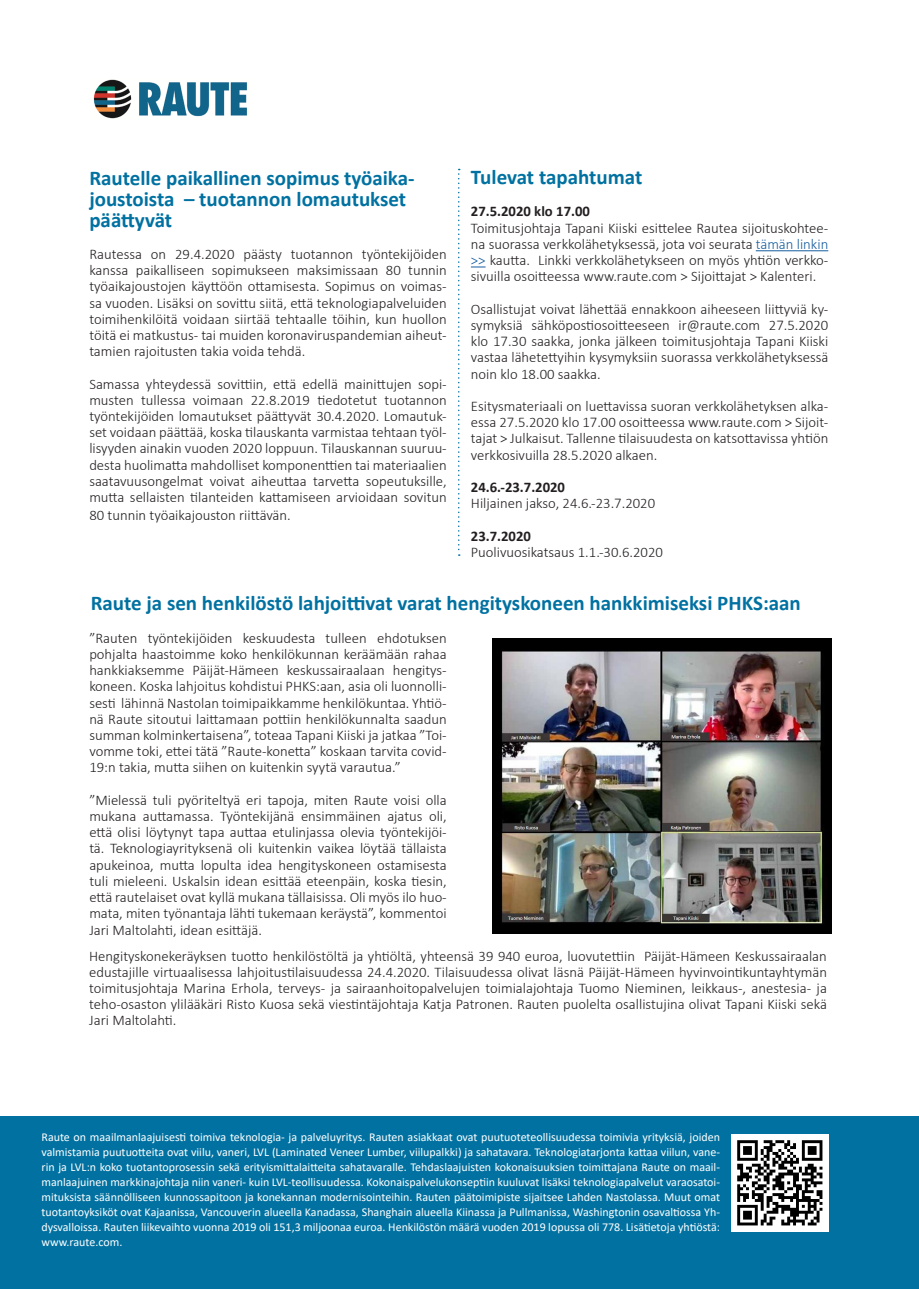
<style>
.page{position:relative;width:919px;height:1289px;background:#fff}
.page>*{position:absolute;margin:0;border:0;box-sizing:border-box;transform-origin:0 0}
.t1{font:700 21px/21px "Calibri";color:#0071a1}
.t2{font:300 14.7px/16.2px "Calibri";color:#231f20;text-align:justify}
.t3{font:700 14.7px "Calibri";color:#231f20}
.t4{font:12px/15px "Calibri";color:#fff;text-align:justify}
.s1{color:#175d9e}
</style>
<div class="page">
<img style="left:93px;top:79px;width:154px;height:40px">
<svg style="left:458px;top:169px;width:1px;height:387px"></svg>
<hr style="left:755px;top:250px;width:73px;height:1px;background:#175d9e">
<svg style="left:471px;top:266px;width:14px;height:1px"></svg>
<img style="left:493px;top:639px;width:338px;height:294px">
<div style="left:0;top:1116px;width:918px;height:172px;background:#0071a1"></div>
<img style="left:731px;top:1134px;width:97px;height:97px">
<p class="t1" style="left:471px;top:166px;width:173px">Tulevat tapahtumat</p>
<p class="t3" style="left:471px;top:201px;width:120px">27.5.2020 klo 17.00</p>
<p class="t2" style="left:471px;top:219px;width:359px">Toimitusjohtaja Tapani Kiiski esittelee Rautea sijoituskohtee&shy;na suorassa verkkolähetyksessä, jota voi seurata <span class="s1">tämän linkin &gt;&gt;</span> kautta. Linkki verkkolähetykseen on myös yhtiön verkko&shy;sivuilla osoitteessa www.raute.com &gt; Sijoittajat &gt; Kalenteri.</p>
<p class="t2" style="left:471px;top:300px;width:359px">Osallistujat voivat lähettää ennakkoon aiheeseen liittyviä ky&shy;symyksiä sähköpostiosoitteeseen ir@raute.com 27.5.2020 klo 17.30 saakka, jonka jälkeen toimitusjohtaja Tapani Kiiski vastaa lähetettyihin kysymyksiin suorassa verkkolähetyksessä noin klo 18.00 saakka.</p>
<p class="t2" style="left:471px;top:398px;width:359px">Esitysmateriaali on luettavissa suoran verkkolähetyksen alka&shy;essa 27.5.2020 klo 17.00 osoitteessa www.raute.com &gt; Sijoit&shy;tajat &gt; Julkaisut. Tallenne tilaisuudesta on katsottavissa yhtiön verkkosivuilla 28.5.2020 alkaen.</p>
<p class="t3" style="left:471px;top:477px;width:96px">24.6.-23.7.2020</p>
<p class="t2" style="left:471px;top:495px;width:186px">Hiljainen jakso, 24.6.-23.7.2020</p>
<p class="t3" style="left:471px;top:525px;width:62px">23.7.2020</p>
<p class="t2" style="left:471px;top:543px;width:193px">Puolivuosikatsaus 1.1.-30.6.2020</p>
<p class="t1" style="left:91px;top:592px;width:711px">Raute ja sen henkilöstö lahjoittivat varat hengityskoneen hankkimiseksi PHKS:aan</p>
<p class="t2" style="left:89px;top:629px;width:359px">”Rauten työntekijöiden keskuudesta tulleen ehdotuksen pohjalta haastoimme koko henkilökunnan keräämään rahaa hankkiaksemme Päijät-Hämeen keskussairaalaan hengitys&shy;koneen. Koska lahjoitus kohdistui PHKS:aan, asia oli luonnolli&shy;sesti lähinnä Nastolan toimipaikkamme henkilökuntaa. Yhtiö&shy;nä Raute sitoutui laittamaan pottiin henkilökunnalta saadun summan kolminkertaisena”, toteaa Tapani Kiiski ja jatkaa ”Toi&shy;vomme toki, ettei tätä ”Raute-konetta” koskaan tarvita covid-19:n takia, mutta siihen on kuitenkin syytä varautua.”</p>
<p class="t2" style="left:89px;top:791px;width:359px">”Mielessä tuli pyöriteltyä eri tapoja, miten Raute voisi olla mukana auttamassa. Työntekijänä ensimmäinen ajatus oli, että olisi löytynyt tapa auttaa etulinjassa olevia työntekijöi&shy;tä. Teknologiayrityksenä oli kuitenkin vaikea löytää tällaista apukeinoa, mutta lopulta idea hengityskoneen ostamisesta tuli mieleeni. Uskalsin idean esittää eteenpäin, koska tiesin, että rautelaiset ovat kyllä mukana tällaisissa. Oli myös ilo huo&shy;mata, miten työnantaja lähti tukemaan keräystä”, kommentoi Jari Maltolahti, idean esittäjä.</p>
<p class="t2" style="left:89px;top:947px;width:739px">Hengityskonekeräyksen tuotto henkilöstöltä ja yhtiöltä, yhteensä 39 940 euroa, luovutettiin Päijät-Hämeen Keskussairaalan edustajille virtuaalisessa lahjoitustilaisuudessa 24.4.2020. Tilaisuudessa olivat läsnä Päijät-Hämeen hyvinvointikuntayhtymän toimitusjohtaja Marina Erhola, terveys- ja sairaanhoitopalvelujen toimialajohtaja Tuomo Nieminen, leikkaus-, anestesia- ja teho-osaston ylilääkäri Risto Kuosa sekä viestintäjohtaja Katja Patronen. Rauten puolelta osallistujina olivat Tapani Kiiski sekä Jari Maltolahti.</p>
<p class="t1" style="left:89px;top:167px;width:327px">Rautelle paikallinen sopimus työaika&shy;joustoista – tuotannon lomautukset päättyvät</p>
<p class="t2" style="left:89px;top:246px;width:359px">Rautessa on 29.4.2020 päästy tuotannon työntekijöiden kanssa paikalliseen sopimukseen maksimissaan 80 tunnin työaikajoustojen käyttöön ottamisesta. Sopimus on voimas&shy;sa vuoden. Lisäksi on sovittu siitä, että teknologiapalveluiden toimihenkilöitä voidaan siirtää tehtaalle töihin, kun huollon töitä ei matkustus- tai muiden koronaviruspandemian aiheut&shy;tamien rajoitusten takia voida tehdä.</p>
<p class="t2" style="left:89px;top:375px;width:359px">Samassa yhteydessä sovittiin, että edellä mainittujen sopi&shy;musten tullessa voimaan 22.8.2019 tiedotetut tuotannon työntekijöiden lomautukset päättyvät 30.4.2020. Lomautuk&shy;set voidaan päättää, koska tilauskanta varmistaa tehtaan työl&shy;lisyyden ainakin vuoden 2020 loppuun. Tilauskannan suuruu&shy;desta huolimatta mahdolliset komponenttien tai materiaalien saatavuusongelmat voivat aiheuttaa tarvetta sopeutuksille, mutta sellaisten tilanteiden kattamiseen arvioidaan sovitun</p>
<p class="t2" style="left:89px;top:507px;width:203px">80 tunnin työaikajouston riittävän.</p>
<p class="t4" style="left:41px;top:1128px;width:680px">Raute on maailmanlaajuisesti toimiva teknologia- ja palveluyritys. Rauten asiakkaat ovat puutuoteteollisuudessa toimivia yrityksiä, joiden valmistamia puutuotteita ovat viilu, vaneri, LVL (Laminated Veneer Lumber, viilupalkki) ja sahatavara. Teknologiatarjonta kattaa viilun, vane&shy;rin ja LVL:n koko tuotantoprosessin sekä erityismittalaitteita sahatavaralle. Tehdaslaajuisten kokonaisuuksien toimittajana Raute on maail&shy;manlaajuinen markkinajohtaja niin vaneri- kuin LVL-teollisuudessa. Kokonaispalvelukonseptiin kuuluvat lisäksi teknologiapalvelut varaosatoi&shy;mituksista säännölliseen kunnossapitoon ja konekannan modernisointeihin. Rauten päätoimipiste sijaitsee Lahden Nastolassa. Muut omat tuotantoyksiköt ovat Kajaanissa, Vancouverin alueella Kanadassa, Shanghain alueella Kiinassa ja Pullmanissa, Washingtonin osavaltiossa Yh&shy;dysvalloissa. Rauten liikevaihto vuonna 2019 oli 151,3 miljoonaa euroa. Henkilöstön määrä vuoden 2019 lopussa oli 778. Lisätietoja yhtiöstä: www.raute.com.</p>
</div>
